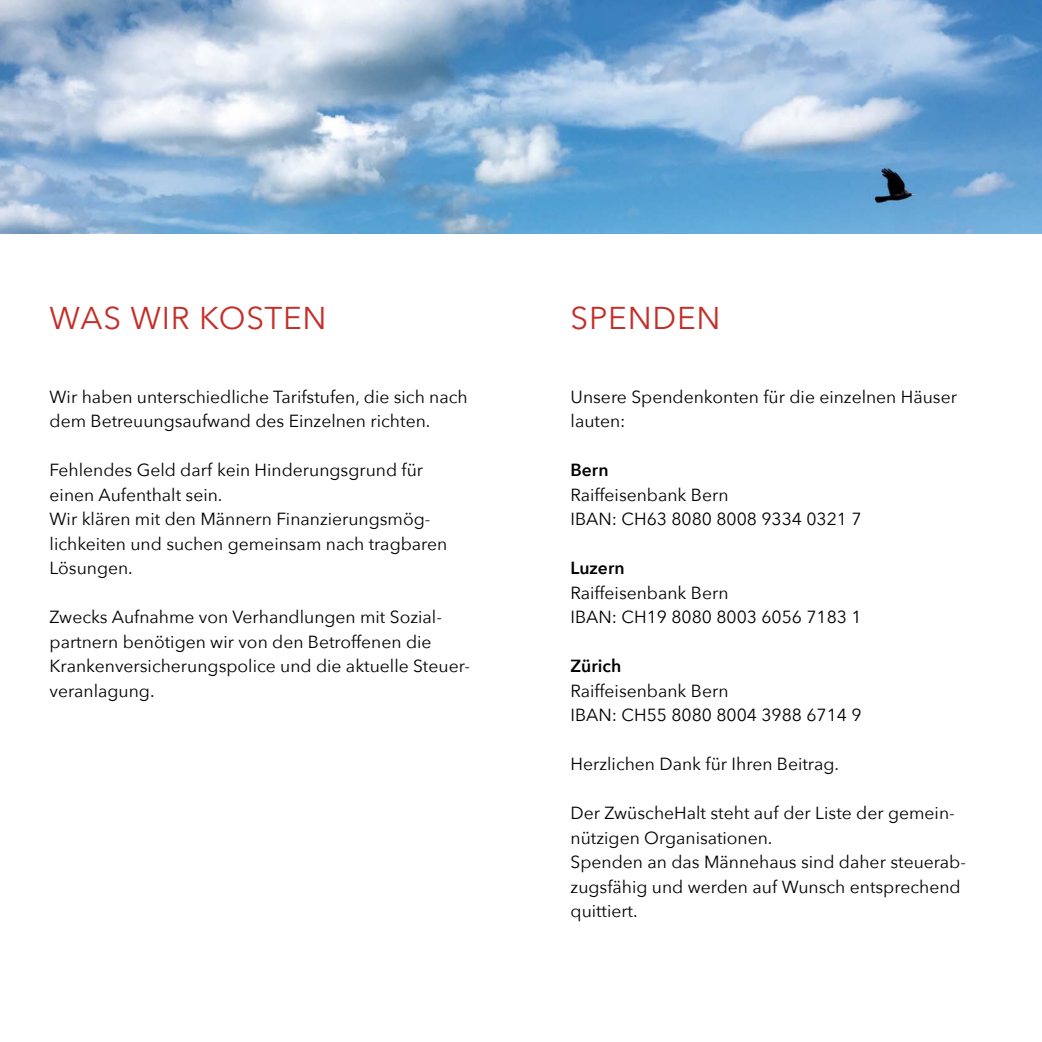
<style>
.page{position:relative;width:1042px;height:1042px;background:#fff}
.page>*{position:absolute;margin:0;border:0;box-sizing:border-box;transform-origin:0 0}
.t1{font:31.5px "Avenir Next";letter-spacing:.025em;color:#c42f29}
.t2{font:17.5px/24.5px "Avenir Next";color:#000}
.t3{font:600 17.5px "Avenir Next";color:#000}
</style>
<div class="page">
<img style="left:0;top:0;width:1042px;height:233px">
<h1 class="t1" style="left:50px;top:292px;width:279px">Was wir kosten</h1>
<p class="t2" style="left:50px;top:384px;width:420px">Wir haben unterschiedliche Tarifstufen, die sich nach dem Betreuungsaufwand des Einzelnen richten.</p>
<p class="t2" style="left:50px;top:457px;width:399px">Fehlendes Geld darf kein Hinderungsgrund für einen Aufenthalt sein.<br>Wir klären mit den Männern Finanzierungsmög&shy;lichkeiten und suchen gemeinsam nach tragbaren Lösungen.</p>
<p class="t2" style="left:50px;top:604px;width:422px">Zwecks Aufnahme von Verhandlungen mit Sozial&shy;partnern benötigen wir von den Betroffenen die Krankenversicherungspolice und die aktuelle Steuer&shy;veranlagung.</p>
<h1 class="t1" style="left:570px;top:292px;width:152px">Spenden</h1>
<p class="t2" style="left:570px;top:384px;width:388px">Unsere Spendenkonten für die einzelnen Häuser lauten:</p>
<p class="t3" style="left:570px;top:455px;width:39px">Bern</p>
<p class="t2" style="left:570px;top:482px;width:292px">Raiffeisenbank Bern<br>I BAN : CH63 8080 8008 9334 0321 7</p>
<p class="t3" style="left:570px;top:553px;width:55px">Luzern</p>
<p class="t2" style="left:570px;top:580px;width:292px">Raiffeisenbank Bern<br>I BAN : CH19 8080 8003 6056 7183 1</p>
<p class="t3" style="left:570px;top:651px;width:52px">Zürich</p>
<p class="t2" style="left:570px;top:678px;width:292px">Raiffeisenbank Bern<br>I BAN : CH55 8080 8004 3988 6714 9</p>
<p class="t2" style="left:570px;top:751px;width:270px">Herzlichen Dank für I hren Beitrag.</p>
<p class="t2" style="left:570px;top:800px;width:397px">Der ZwüscheHalt steht auf der Liste der gemein&shy;nützigen Organisationen.<br>Spenden an das Männehaus sind daher steuerab&shy;zugsfähig und werden auf Wunsch entsprechend quittiert.</p>
</div>
